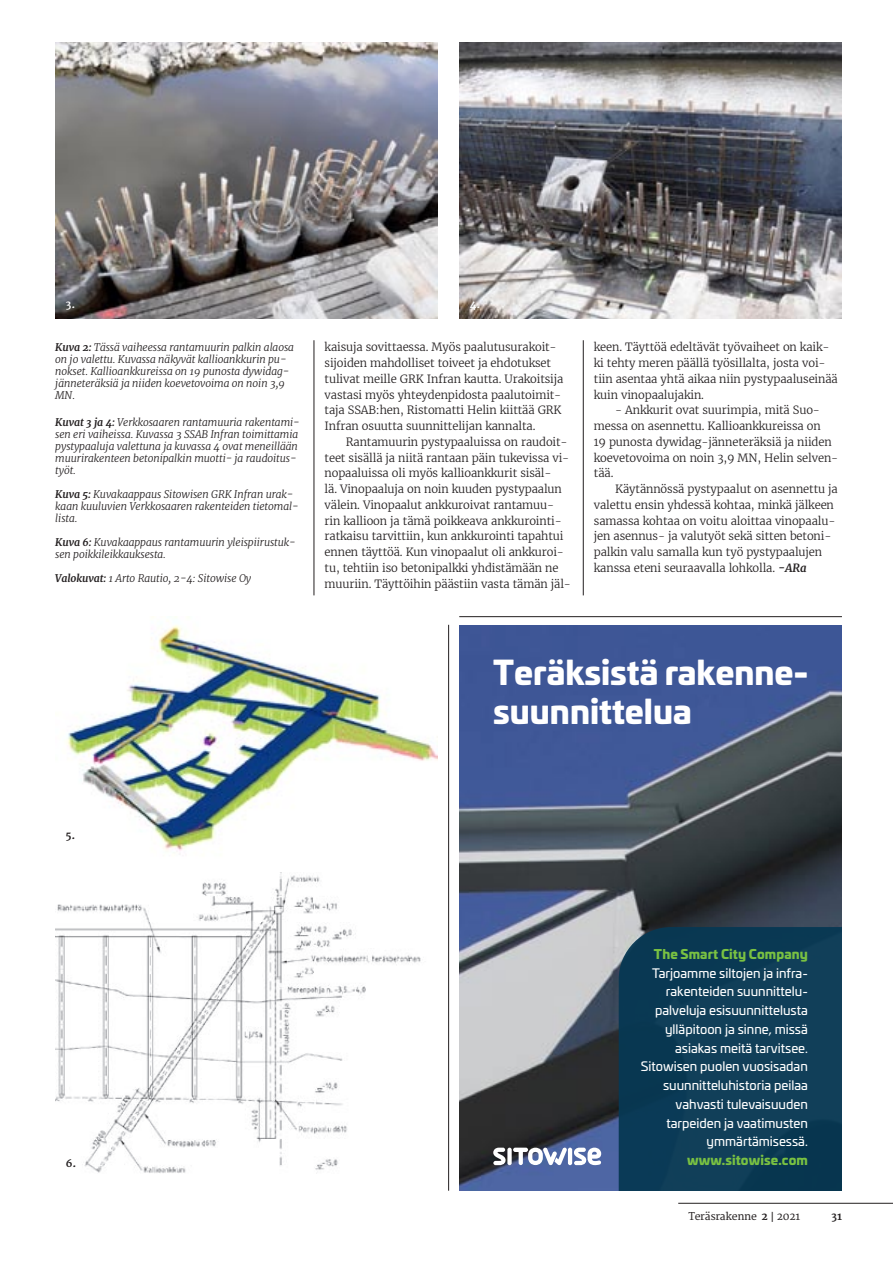
<style>
.page{position:relative;width:893px;height:1263px;background:#fff}
.page>*{position:absolute;margin:0;border:0;box-sizing:border-box;transform-origin:0 0}
.t1{font:900 32.4px/38.8px "Univia Pro";color:#fff}
.t2{font:12.75px/18.8px "Univia Pro";color:#fff;text-align:right}
.leipis{font:300 11.25px/15.8px "Merriweather";letter-spacing:-.01em;color:#231f20}
.kuvateksti{font:italic 300 10.5px/12px "Merriweather";letter-spacing:-.01em;color:#231f20}
.t3{font:10.5px "Merriweather";letter-spacing:-.025em;color:#231f20}
.kuvanumero{font:700 10.5px "Merriweather";color:#231f20}
.kuvanumero_nega{font:700 10.5px "Merriweather";color:#fff}
.s1{font-weight:700}
.s2{font-weight:700;font-style:italic}
.s3{font-weight:900;color:#79c142}
</style>
<div class="page">
<hr style="left:678px;top:1203px;width:215px;height:1px;background:#231f20">
<img style="left:459px;top:43px;width:383px;height:276px">
<img style="left:55px;top:43px;width:383px;height:276px">
<img style="left:66px;top:625px;width:372px;height:226px">
<img style="left:55px;top:872px;width:366px;height:301px">
<hr style="left:459px;top:616px;width:383px;height:1px;background:#231f20">
<hr style="left:448px;top:625px;width:1px;height:566px;background:#231f20">
<hr style="left:583px;top:340px;width:1px;height:255px;background:#231f20">
<hr style="left:314px;top:340px;width:1px;height:255px;background:#231f20">
<img style="left:459px;top:625px;width:383px;height:566px">
<svg style="left:619px;top:927px;width:223px;height:264px;background:#0e3c56"></svg>
<div style="left:507px;top:1148px;width:5px;height:17px;background:#fff;border-radius:2px"></div>
<hr style="left:568px;top:1148px;width:4px;height:17px;background:#fff;border-radius:2px">
<svg style="left:493px;top:1147px;width:13px;height:18px"></svg>
<svg style="left:513px;top:1147px;width:54px;height:18px"></svg>
<svg style="left:574px;top:1147px;width:28px;height:18px"></svg>
<p class="kuvanumero_nega" style="left:66px;top:298px;width:11px">3.</p>
<p class="kuvanumero_nega" style="left:470px;top:298px;width:12px">4.</p>
<p class="kuvateksti" style="left:55px;top:341px;width:240px"><span class="s1">Kuva 2:</span> Tässä vaiheessa rantamuurin palkin alaosa on jo valettu. Kuvassa näkyvät kallioankkurin pu&shy;nokset. Kallioankkureissa on 19 punosta dywidag&shy;jänneteräksiä ja niiden koevetovoima on noin 3,9<br>MN.</p>
<p class="kuvateksti" style="left:55px;top:417px;width:246px"><span class="s1">Kuvat 3 ja 4:</span> Verkkosaaren rantamuuria rakentami&shy;sen eri vaiheissa. Kuvassa 3 SSAB Infran toimittamia pystypaaluja valettuna ja kuvassa 4 ovat meneillään muurirakenteen betonipalkin muotti- ja raudoitus&shy;työt.</p>
<p class="kuvateksti" style="left:55px;top:489px;width:245px"><span class="s1">Kuva 5:</span> Kuvakaappaus Sitowisen GRK Infran urak&shy;kaan kuuluvien Verkkosaaren rakenteiden tietomal&shy;lista.</p>
<p class="kuvateksti" style="left:55px;top:537px;width:242px"><span class="s1">Kuva 6:</span> Kuvakaappaus rantamuurin yleispiirustuk&shy;sen poikkileikkauksesta.</p>
<p class="kuvateksti" style="left:55px;top:573px;width:197px"><span class="s1">Valokuvat:</span> 1 Arto Rautio, 2-4: Sitowise Oy</p>
<p class="leipis" style="left:325px;top:339px;width:240px">kaisuja sovittaessa. Myös paalutusurakoit&shy;sijoiden mahdolliset toiveet ja ehdotukset tulivat meille GRK Infran kautta. Urakoitsija vastasi myös yhteydenpidosta paalutoimit&shy;taja SSAB:hen, Ristomatti Helin kiittää GRK Infran osuutta suunnittelijan kannalta.</p>
<p class="leipis" style="left:325px;top:434px;width:248px;text-indent:21px">Rantamuurin pystypaaluissa on raudoit&shy;teet sisällä ja niitä rantaan päin tukevissa vi&shy;nopaaluissa oli myös kallioankkurit sisäl-<br>lä. Vinopaaluja on noin kuuden pystypaalun välein. Vinopaalut ankkuroivat rantamuu&shy;rin kallioon ja tämä poikkeava ankkurointi&shy;ratkaisu tarvittiin, kun ankkurointi tapahtui ennen täyttöä. Kun vinopaalut oli ankkuroi&shy;tu, tehtiin iso betonipalkki yhdistämään ne muuriin. Täyttöihin päästiin vasta tämän jäl-</p>
<p class="leipis" style="left:594px;top:339px;width:245px">keen. Täyttöä edeltävät työvaiheet on kaik&shy;ki tehty meren päällä työsillalta, josta voi&shy;tiin asentaa yhtä aikaa niin pystypaaluseinää kuin vinopaalujakin.</p>
<p class="leipis" style="left:594px;top:402px;width:246px;text-indent:21px">- Ankkurit ovat suurimpia, mitä Suo&shy;messa on asennettu. Kallioankkureissa on<br>19 punosta dywidag-jänneteräksiä ja niiden koevetovoima on noin 3,9 MN, Helin selven&shy;tää.</p>
<p class="leipis" style="left:594px;top:481px;width:245px;text-indent:21px">Käytännössä pystypaalut on asennettu ja valettu ensin yhdessä kohtaa, minkä jälkeen samassa kohtaa on voitu aloittaa vinopaalu&shy;jen asennus- ja valutyöt sekä sitten betoni&shy;palkin valu samalla kun työ pystypaalujen kanssa eteni seuraavalla lohkolla. <span class="s2">-ARa</span></p>
<p class="kuvanumero" style="left:66px;top:829px;width:11px">5.</p>
<p class="kuvanumero" style="left:66px;top:1157px;width:12px">6.</p>
<p class="t1" style="left:493px;top:651px;width:317px">Teräksistä rakenne&shy;suunnittelua</p>
<p class="t2" style="left:641px;top:944px;width:169px"><span class="s3">The Smart City Company<br></span>Tarjoamme siltojen ja infra&shy;rakenteiden suunnittelu&shy;palveluja esisuunnittelusta ylläpitoon ja sinne, missä asiakas meitä tarvitsee.<br>Sitowisen puolen vuosisadan suunnitteluhistoria peilaa vahvasti tulevaisuuden tarpeiden ja vaatimusten ymmärtämisessä. <span class="s3">www.sitowise.com</span></p>
<p class="t3" style="left:688px;top:1210px;width:113px">Teräsrakenne <span class="s1">2</span> | 2021</p>
<p class="kuvanumero" style="left:831px;top:1210px;width:12px">31</p>
</div>
